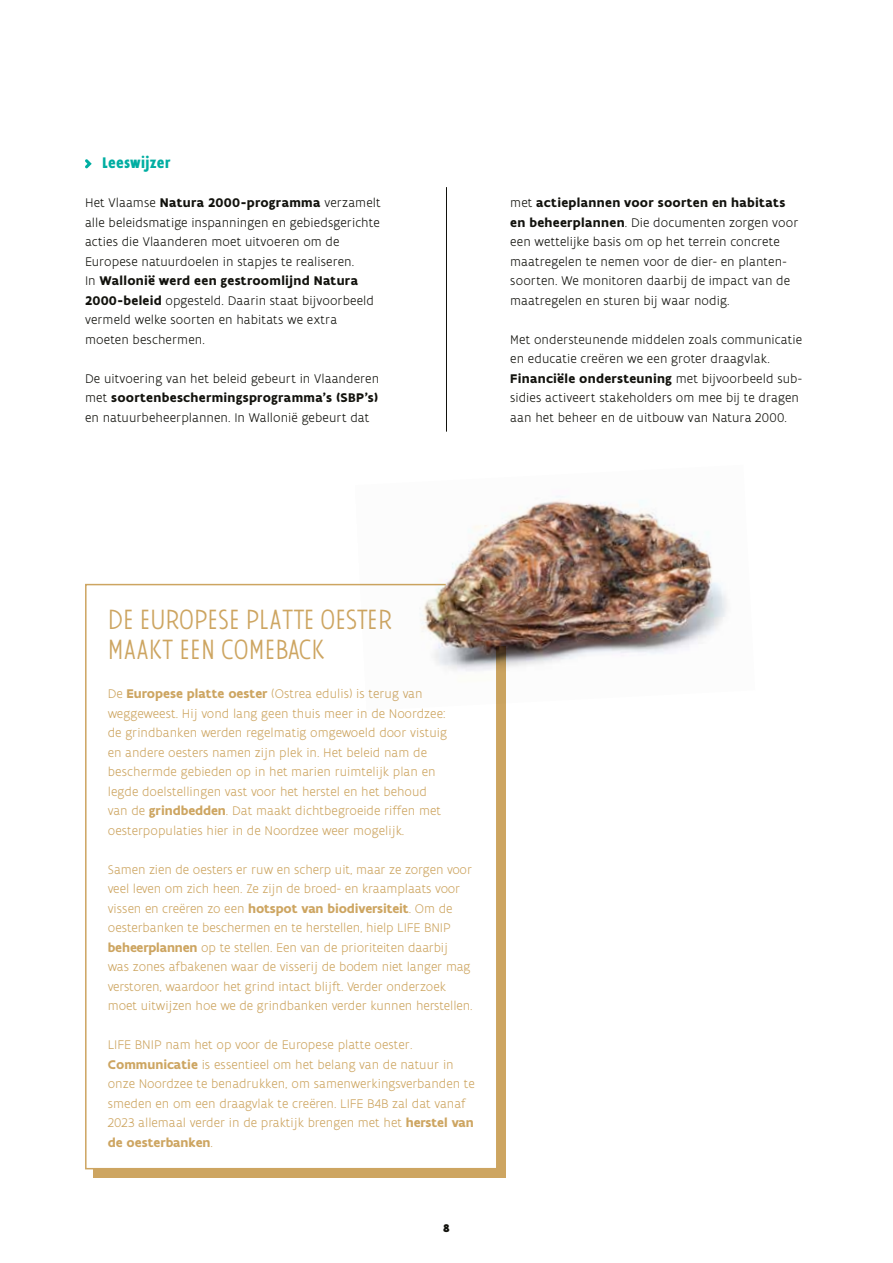
<style>
.page{position:relative;width:893px;height:1263px;background:#fff}
.page>*{position:absolute;margin:0;border:0;box-sizing:border-box;transform-origin:0 0}
.t1{font:300 condensed 30px/30px "Flanders Art Sans";letter-spacing:.005em;color:#cda561}
.t2{font:700 condensed 16.5px "Flanders Art Sans";color:#00aea2}
.t3{font:300 13.5px/19.5px "Flanders Art Sans";color:#cda561}
.t4{font:300 13.5px/19.5px "Flanders Art Sans";letter-spacing:.005em;color:#12120d}
.t5{font:900 12px "Flanders Art Sans";color:#12120d}
.s1{font-weight:700}
</style>
<div class="page">
<svg style="left:85px;top:159px;width:7px;height:9px"></svg>
<div style="left:94px;top:592px;width:412px;height:586px;background:#cda561"></div>
<div style="left:86px;top:585px;width:411px;height:584px;background:#fff"></div>
<div style="left:85px;top:584px;width:412px;height:585px;border:2px solid #cda561"></div>
<hr style="left:446px;top:187px;width:1px;height:245px;background:#12120d">
<img style="left:355px;top:496px;width:372px;height:215px">
<img style="left:445px;top:576px;width:84px;height:73px">
<p class="t2" style="left:102px;top:154px;width:70px">Leeswijzer</p>
<p class="t4" style="left:85px;top:193px;width:297px">Het Vlaamse <span class="s1">Natura 2000-programma</span> verzamelt alle beleidsmatige inspanningen en gebiedsgerichte acties die Vlaanderen moet uitvoeren om de Europese natuurdoelen in stapjes te realiseren.<br>In <span class="s1">Wallonië werd een gestroomlijnd Natura 2000-beleid</span> opgesteld. Daarin staat bijvoorbeeld vermeld welke soorten en habitats we extra moeten beschermen.</p>
<p class="t4" style="left:85px;top:369px;width:296px;text-align:justify">De uitvoering van het beleid gebeurt in Vlaanderen met <span class="s1">soortenbeschermingsprogramma's (SBP's) </span>en natuurbeheerplannen. In Wallonië gebeurt dat</p>
<p class="t4" style="left:510px;top:193px;width:290px">met <span class="s1">actieplannen voor soorten en habitats en beheerplannen</span>. Die documenten zorgen voor een wettelijke basis om op het terrein concrete maatregelen te nemen voor de dier- en planten&shy;soorten. We monitoren daarbij de impact van de maatregelen en sturen bij waar nodig.</p>
<p class="t4" style="left:510px;top:329px;width:293px">Met ondersteunende middelen zoals communicatie en educatie creëren we een groter draagvlak.<br><span class="s1">Financiële ondersteuning</span> met bijvoorbeeld sub&shy;sidies activeert stakeholders om mee bij te dragen aan het beheer en de uitbouw van Natura 2000.</p>
<h1 class="t1" style="left:108px;top:606px;width:286px">DE EUROPESE PLATTE OESTER<br>MAAKT EEN COMEBACK</h1>
<p class="t3" style="left:108px;top:684px;width:341px">De <span class="s1">Europese platte oester</span> (Ostrea edulis) is terug van weggeweest. Hij vond lang geen thuis meer in de Noordzee: de grindbanken werden regelmatig omgewoeld door vistuig en andere oesters namen zijn plek in. Het beleid nam de beschermde gebieden op in het marien ruimtelijk plan en legde doelstellingen vast voor het herstel en het behoud van de <span class="s1">grindbedden</span>. Dat maakt dichtbegroeide riffen met oesterpopulaties hier in de Noordzee weer mogelijk.</p>
<p class="t3" style="left:108px;top:859px;width:366px">Samen zien de oesters er ruw en scherp uit, maar ze zorgen voor veel leven om zich heen. Ze zijn de broed- en kraamplaats voor vissen en creëren zo een <span class="s1">hotspot van biodiversiteit</span>. Om de oesterbanken te beschermen en te herstellen, hielp LIFE BNIP <span class="s1">beheerplannen</span> op te stellen. Een van de prioriteiten daarbij was zones afbakenen waar de visserij de bodem niet langer mag verstoren, waardoor het grind intact blijft. Verder onderzoek moet uitwijzen hoe we de grindbanken verder kunnen herstellen.</p>
<p class="t3" style="left:108px;top:1035px;width:368px">LIFE BNIP nam het op voor de Europese platte oester.<br><span class="s1">Communicatie</span> is essentieel om het belang van de natuur in onze Noordzee te benadrukken, om samenwerkingsverbanden te smeden en om een draagvlak te creëren. LIFE B4B zal dat vanaf 2023 allemaal verder in de praktijk brengen met het <span class="s1">herstel van de oesterbanken</span>.</p>
<p class="t5" style="left:443px;top:1221px;width:8px">8</p>
</div>
